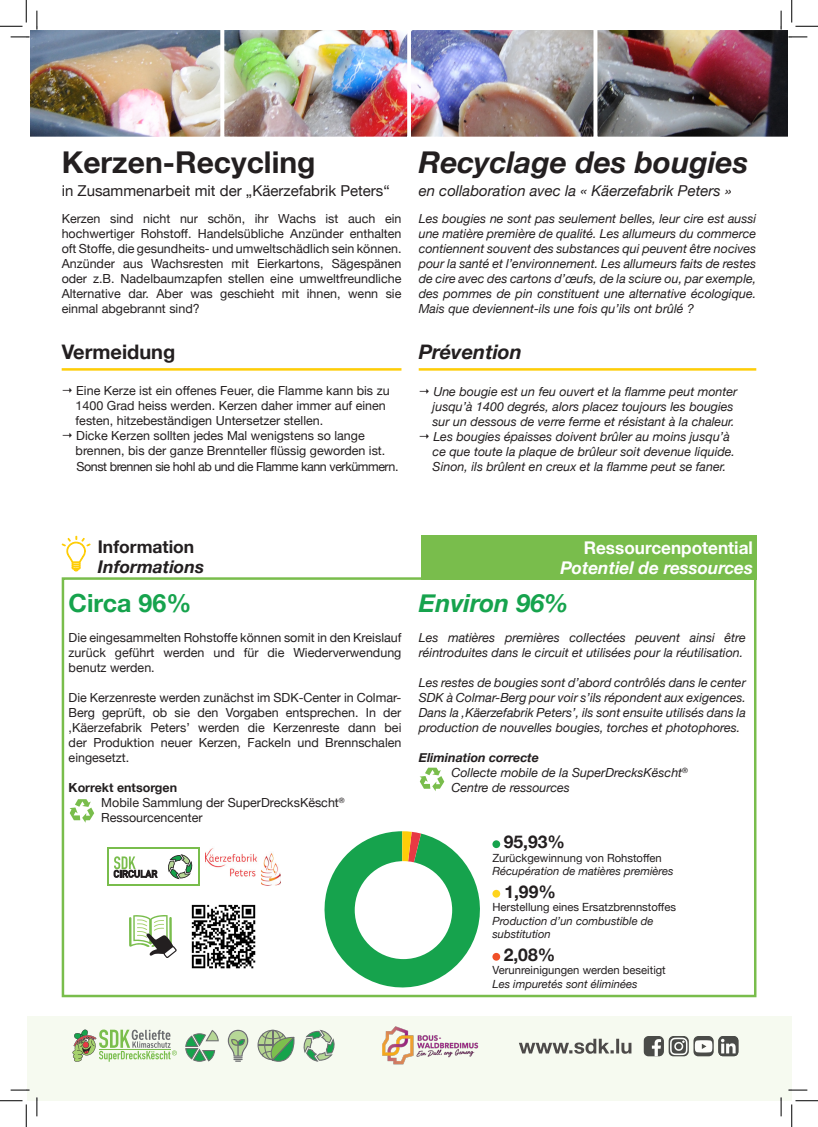
<style>
.page{position:relative;width:818px;height:1127px;background:#fff}
.page>*{position:absolute;margin:0;border:0;box-sizing:border-box;transform-origin:0 0}
.t1{font:italic 700 30px "Helvetica Neue";color:#231f20}
.t2{font:700 30px "Helvetica Neue";color:#231f20}
.t3{font:italic 700 25px "Helvetica Neue";color:#16a34d}
.t4{font:700 25px "Helvetica Neue";color:#16a34d}
.t5{font:700 20px "Helvetica Neue";color:#231f20}
.t6{font:italic 700 20px "Helvetica Neue";color:#231f20}
.t7{font:700 17.5px "Helvetica Neue";color:#231f20}
.t8{font:italic 700 17.5px "Helvetica Neue";color:#fff}
.t9{font:700 17.5px "Helvetica Neue";color:#fff}
.t10{font:italic 700 17.5px "Helvetica Neue";color:#231f20}
.t11{font:15px "Helvetica Neue";color:#231f20}
.t12{font:italic 15px "Helvetica Neue";color:#231f20}
.t13{font:italic 12.5px/15px "Helvetica Neue";color:#231f20}
.t14{font:12.5px/15px "Helvetica Neue";color:#231f20;text-align:justify}
.t15{font:italic 11.25px/13.5px "Helvetica Neue";color:#231f20}
.t16{font:11.25px "Helvetica Neue";color:#231f20}
.s1{font-weight:700}
</style>
<div class="page">
<div style="left:27px;top:1016px;width:765px;height:84px;background:#f6faf0"></div>
<svg style="left:72px;top:1029px;width:105px;height:32px"></svg>
<svg style="left:257px;top:1029px;width:38px;height:33px"></svg>
<svg style="left:303px;top:1029px;width:32px;height:32px"></svg>
<svg style="left:228px;top:1029px;width:20px;height:32px"></svg>
<svg style="left:185px;top:1030px;width:34px;height:31px"></svg>
<svg style="left:643px;top:1036px;width:96px;height:20px"></svg>
<svg style="left:519px;top:1038px;width:112px;height:15px"></svg>
<img style="left:31px;top:31px;width:756px;height:104px">
<div style="left:26px;top:26px;width:198px;height:114px;border:4px solid #fff"></div>
<div style="left:407px;top:26px;width:190px;height:114px;border:4px solid #fff"></div>
<div style="left:221px;top:26px;width:190px;height:114px;border:4px solid #fff"></div>
<div style="left:594px;top:26px;width:198px;height:114px;border:4px solid #fff"></div>
<hr style="left:62px;top:368px;width:339px;height:2px;background:#fecd08">
<hr style="left:419px;top:368px;width:337px;height:2px;background:#fecd08">
<div style="left:421px;top:535px;width:335px;height:44px;background:#79bd4c"></div>
<div style="left:62px;top:577px;width:694px;height:419px;border:2px solid #79bd4c"></div>
<div style="left:492px;top:840px;width:8px;height:7px;background:#16a34d;border-radius:50%"></div>
<div style="left:492px;top:889px;width:8px;height:8px;background:#fed41d;border-radius:50%"></div>
<div style="left:492px;top:952px;width:8px;height:8px;background:#f05028;border-radius:50%"></div>
<svg style="left:61px;top:535px;width:30px;height:37px"></svg>
<svg style="left:420px;top:767px;width:24px;height:24px"></svg>
<svg style="left:69px;top:799px;width:25px;height:23px"></svg>
<svg style="left:316px;top:831px;width:172px;height:164px"></svg>
<div style="left:355px;top:860px;width:97px;height:98px;background:#fff;border-radius:50%"></div>
<div style="left:107px;top:847px;width:92px;height:38px;background:linear-gradient(to right,#fff,#fff)"></div>
<div style="left:109px;top:849px;width:89px;height:34px;background:#fff"></div>
<svg style="left:168px;top:854px;width:25px;height:25px"></svg>
<svg style="left:114px;top:856px;width:43px;height:21px"></svg>
<img style="left:205px;top:848px;width:76px;height:37px">
<img style="left:191px;top:904px;width:65px;height:65px">
<svg style="left:129px;top:915px;width:48px;height:43px"></svg>
<img style="left:382px;top:1026px;width:97px;height:39px">
<svg style="left:11px;top:36px;width:18px;height:2px"></svg>
<svg style="left:788px;top:36px;width:19px;height:2px"></svg>
<svg style="left:11px;top:1089px;width:18px;height:1px"></svg>
<svg style="left:788px;top:1089px;width:19px;height:1px"></svg>
<svg style="left:36px;top:11px;width:2px;height:18px"></svg>
<svg style="left:36px;top:1097px;width:2px;height:18px"></svg>
<svg style="left:780px;top:11px;width:2px;height:18px"></svg>
<svg style="left:780px;top:1097px;width:2px;height:18px"></svg>
<svg style="left:0;top:0;width:27px;height:27px"></svg>
<svg style="left:0;top:1100px;width:27px;height:26px"></svg>
<svg style="left:791px;top:0;width:27px;height:27px"></svg>
<svg style="left:791px;top:1100px;width:27px;height:26px"></svg>
<h1 class="t2" style="left:62px;top:139px;width:255px">Kerzen-Recycling</h1>
<p class="t11" style="left:62px;top:180px;width:330px">in Zusammenarbeit mit der „Käerzefabrik Peters“</p>
<h1 class="t1" style="left:419px;top:139px;width:331px">Recyclage des bougies</h1>
<p class="t12" style="left:419px;top:180px;width:315px">en collaboration avec la « Käerzefabrik Peters »</p>
<p class="t14" style="left:62px;top:211px;width:341px">Kerzen sind nicht nur schön, ihr Wachs ist auch ein hochwertiger Rohstoff. Handelsübliche Anzünder enthalten oft Stoffe, die gesundheits- und umweltschädlich sein können.<br>Anzünder aus Wachsresten mit Eierkartons, Sägespänen oder z.B. Nadelbaumzapfen stellen eine umweltfreundliche Alternative dar. Aber was geschieht mit ihnen, wenn sie einmal abgebrannt sind?</p>
<p class="t13" style="left:419px;top:211px;width:339px;text-align:justify">Les bougies ne sont pas seulement belles, leur cire est aussi une matière première de qualité. Les allumeurs du commerce contiennent souvent des substances qui peuvent être nocives pour la santé et l’environnement. Les allumeurs faits de restes de cire avec des cartons d’œufs, de la sciure ou, par exemple, des pommes de pin constituent une alternative écologique.<br>Mais que deviennent-ils une fois qu’ils ont brûlé ?</p>
<h3 class="t5" style="left:62px;top:336px;width:115px">Vermeidung</h3>
<h3 class="t6" style="left:419px;top:336px;width:105px">Prévention</h3>
<p class="t13" style="left:433px;top:384px;width:306px">Une bougie est un feu ouvert et la flamme peut monter jusqu’à 1400 degrés, alors placez toujours les bougies sur un dessous de verre ferme et résistant à la chaleur.<br>Les bougies épaisses doivent brûler au moins jusqu’à ce que toute la plaque de brûleur soit devenue liquide.<br>Sinon, ils brûlent en creux et la flamme peut se faner.</p>
<p class="t14" style="left:76px;top:384px;width:324px;text-align:left">Eine Kerze ist ein offenes Feuer, die Flamme kann bis zu 1400 Grad heiss werden. Kerzen daher immer auf einen festen, hitzebeständigen Untersetzer stellen.<br>Dicke Kerzen sollten jedes Mal wenigstens so lange brennen, bis der ganze Brennteller flüssig geworden ist.<br>Sonst brennen sie hohl ab und die Flamme kann verkümmern.</p>
<h3 class="t7" style="left:98px;top:532px;width:98px">Information</h3>
<h3 class="t10" style="left:98px;top:552px;width:108px">Informations</h3>
<h2 class="t4" style="left:69px;top:583px;width:124px">Circa 96%</h2>
<p class="t14" style="left:69px;top:631px;width:334px">Die eingesammelten Rohstoffe können somit in den Kreislauf zurück geführt werden und für die Wiederverwendung benutz werden.</p>
<p class="t14" style="left:69px;top:691px;width:334px">Die Kerzenreste werden zunächst im SDK-Center in Colmar-Berg geprüft, ob sie den Vorgaben entsprechen. In der ‚Käerzefabrik Peters’ werden die Kerzenreste dann bei der Produktion neuer Kerzen, Fackeln und Brennschalen eingesetzt.</p>
<p class="t14" style="left:101px;top:781px;width:245px;text-align:left;text-indent:-33px"><span class="s1">Korrekt entsorgen<br></span>Mobile Sammlung der SuperDrecksKëscht<sup>®<br></sup>Ressourcencenter</p>
<h3 class="t9" style="left:584px;top:533px;width:171px">Ressourcenpotential</h3>
<h3 class="t8" style="left:560px;top:553px;width:194px">Potentiel de ressources</h3>
<h2 class="t3" style="left:419px;top:583px;width:151px">Environ 96%</h2>
<p class="t13" style="left:419px;top:630px;width:329px">Les matières premières collectées peuvent ainsi être réintroduites dans le circuit et utilisées pour la réutilisation.</p>
<p class="t13" style="left:419px;top:675px;width:329px;text-align:justify">Les restes de bougies sont d’abord contrôlés dans le center SDK à Colmar-Berg pour voir s’ils répondent aux exigences.<br>Dans la ‚Käerzefabrik Peters’, ils sont ensuite utilisés dans la production de nouvelles bougies, torches et photophores.</p>
<p class="t13" style="left:451px;top:750px;width:238px;text-indent:-33px"><span class="s1">Elimination correcte<br></span>Collecte mobile de la SuperDrecksKëscht<sup>®<br></sup>Centre de ressources</p>
<h3 class="t7" style="left:504px;top:827px;width:63px">95,93%</h3>
<p class="t16" style="left:492px;top:849px;width:171px">Zurückgewinnung von Rohstoffen</p>
<p class="t15" style="left:492px;top:864px;width:183px">Récupération de matières premières</p>
<h3 class="t7" style="left:504px;top:877px;width:53px">1,99%</h3>
<p class="t16" style="left:492px;top:898px;width:185px">Herstellung eines Ersatzbrennstoffes</p>
<p class="t15" style="left:492px;top:914px;width:163px">Production d’un combustible de substitution</p>
<h3 class="t7" style="left:504px;top:940px;width:53px">2,08%</h3>
<p class="t16" style="left:492px;top:961px;width:175px">Verunreinigungen werden beseitigt</p>
<p class="t15" style="left:492px;top:977px;width:147px">Les impuretés sont éliminées</p>
</div>
